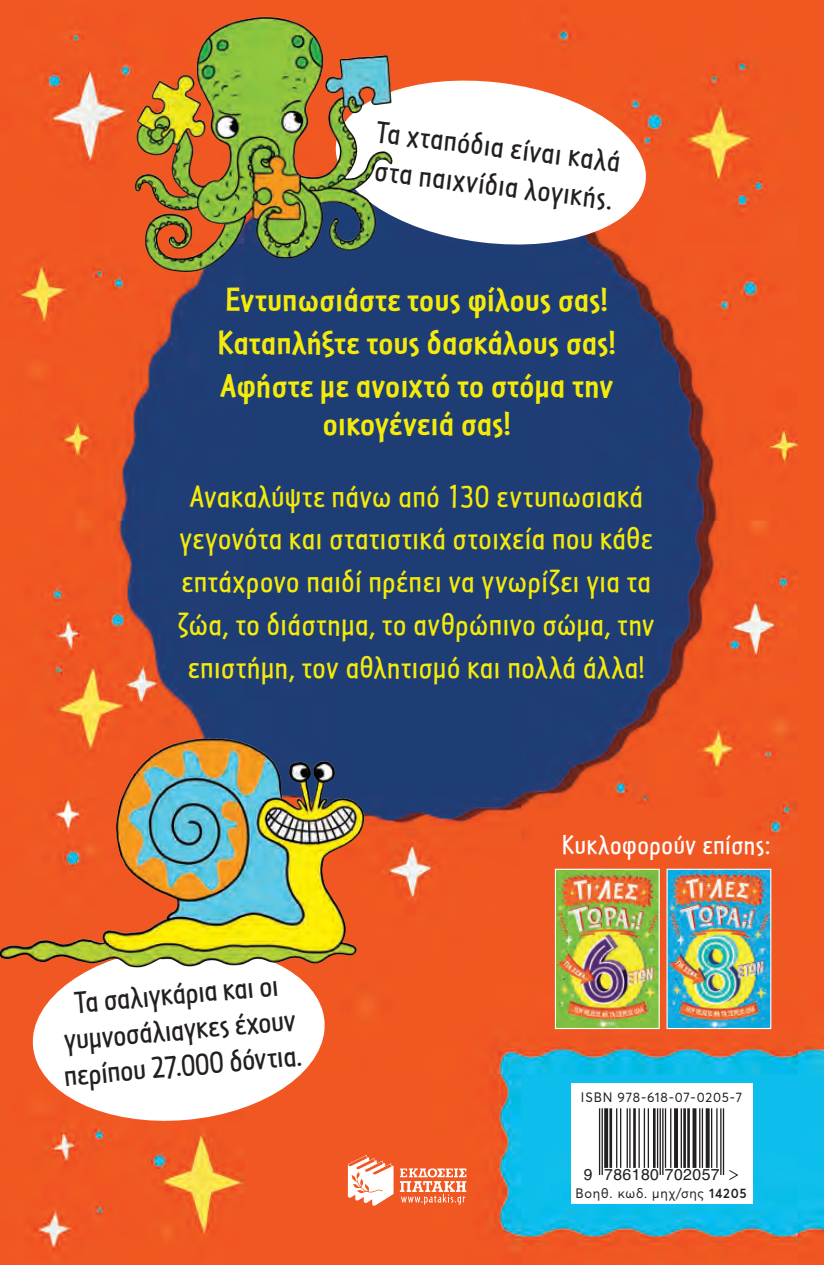
<style>
.page{position:relative;width:824px;height:1265px;background:#fff}
.page>*{position:absolute;margin:0;border:0;box-sizing:border-box;transform-origin:0 0}
.t1{font:700 36px/42.8px "PF Earthbound";letter-spacing:.01em;color:#f4eb0a}
.t2{font:33.75px/42.8px "PF Earthbound";letter-spacing:.025em;color:#f4eb0a;text-align:center}
.t3{font:32.85px/36px "PF Earthbound";color:#231f20}
.t4{font:29.25px "PF Earthbound";letter-spacing:.025em;color:#fff}
.t5{font:15.75px "Helvetica";letter-spacing:.025em;color:#231f20}
.t6{font:13.5px "Averta";letter-spacing:.065em;color:#231f20;scale:.95 1}
.s1{font-weight:600}
</style>
<div class="page">
<svg style="left:823px;top:1px;width:1px;height:1260px"></svg>
<img style="left:0;top:0;width:823px;height:1264px">
<svg style="left:417px;top:72px;width:234px;height:181px"></svg>
<img style="left:67px;top:9px;width:350px;height:408px">
<svg style="left:29px;top:980px;width:300px;height:146px"></svg>
<img style="left:0;top:724px;width:385px;height:256px">
<svg style="left:348px;top:1154px;width:45px;height:51px"></svg>
<svg style="left:400px;top:1168px;width:66px;height:36px"></svg>
<img style="left:668px;top:870px;width:101px;height:156px">
<div style="left:666px;top:868px;width:105px;height:160px;border:1px solid #fff"></div>
<img style="left:557px;top:870px;width:100px;height:156px">
<div style="left:555px;top:868px;width:104px;height:160px;border:1px solid #fff"></div>
<div style="left:571px;top:1083px;width:182px;height:120px;background:#fff"></div>
<hr style="left:601px;top:1108px;width:2px;height:66px;background:#231f20">
<hr style="left:599px;top:1108px;width:1px;height:66px;background:#231f20">
<svg style="left:604px;top:1108px;width:4px;height:59px"></svg>
<hr style="left:609px;top:1108px;width:3px;height:59px;background:#231f20">
<hr style="left:629px;top:1108px;width:1px;height:59px;background:#231f20">
<hr style="left:626px;top:1108px;width:2px;height:59px;background:#231f20">
<hr style="left:620px;top:1108px;width:1px;height:59px;background:#231f20">
<hr style="left:616px;top:1108px;width:1px;height:59px;background:#231f20">
<hr style="left:633px;top:1108px;width:3px;height:59px;background:#231f20">
<hr style="left:647px;top:1108px;width:2px;height:59px;background:#231f20">
<hr style="left:644px;top:1108px;width:1px;height:59px;background:#231f20">
<hr style="left:638px;top:1108px;width:2px;height:59px;background:#231f20">
<hr style="left:653px;top:1108px;width:2px;height:59px;background:#231f20">
<hr style="left:670px;top:1108px;width:1px;height:59px;background:#231f20">
<hr style="left:665px;top:1108px;width:1px;height:59px;background:#231f20">
<hr style="left:662px;top:1108px;width:1px;height:66px;background:#231f20">
<hr style="left:659px;top:1108px;width:2px;height:66px;background:#231f20">
<hr style="left:657px;top:1108px;width:1px;height:59px;background:#231f20">
<svg style="left:674px;top:1108px;width:4px;height:59px"></svg>
<hr style="left:680px;top:1108px;width:2px;height:59px;background:#231f20">
<hr style="left:687px;top:1108px;width:3px;height:59px;background:#231f20">
<hr style="left:683px;top:1108px;width:3px;height:59px;background:#231f20">
<svg style="left:692px;top:1108px;width:4px;height:59px"></svg>
<hr style="left:702px;top:1108px;width:1px;height:59px;background:#231f20">
<hr style="left:699px;top:1108px;width:1px;height:59px;background:#231f20">
<svg style="left:705px;top:1108px;width:4px;height:59px"></svg>
<hr style="left:723px;top:1108px;width:1px;height:66px;background:#231f20">
<hr style="left:720px;top:1108px;width:1px;height:66px;background:#231f20">
<hr style="left:716px;top:1108px;width:1px;height:59px;background:#231f20">
<hr style="left:711px;top:1108px;width:1px;height:59px;background:#231f20">
<svg style="left:729px;top:1170px;width:9px;height:10px"></svg>
<p class="t3" style="left:379px;top:113px;width:246px;line-height:38.2px;rotate:7deg">Τα χταπόδια είναι καλά στα παιχνίδια λογικής.</p>
<p class="t1" style="left:218px;top:279px;width:399px">Εντυπωσιάστε τους φίλους σας!<br>Καταπλήξτε τους δασκάλους σας!<br>Αφήστε με ανοιχτό το στόμα την</p>
<p class="t1" style="left:323px;top:402px;width:189px">οικογένειά σας!</p>
<p class="t2" style="left:178px;top:475px;width:478px">Ανακαλύψτε πάνω από 130 εντυπωσιακά γεγονότα και στατιστικά στοιχεία που κάθε επτάχρονο παιδί πρέπει να γνωρίζει για τα ζώα, το διάστημα, το ανθρώπινο σώμα, την επιστήμη, τον αθλητισμό και πολλά άλλα!</p>
<p class="t3" style="left:56px;top:986px;width:240px;text-align:center;rotate:-5deg">Τα σαλιγκάρια και οι γυμνοσάλιαγκες έχουν περίπου 27.000 δόντια.</p>
<p class="t4" style="left:562px;top:829px;width:210px">Κυκλοφορούν επίσης:</p>
<p class="t6" style="left:581px;top:1089px;width:171px">ISBN 978-618-07-0205-7</p>
<p class="t5" style="left:584px;top:1162px;width:137px">9 786180 702057</p>
<p class="t6" style="left:575px;top:1184px;width:182px">Boηθ. κωδ. μηχ/σης <span class="s1">14205</span></p>
</div>
